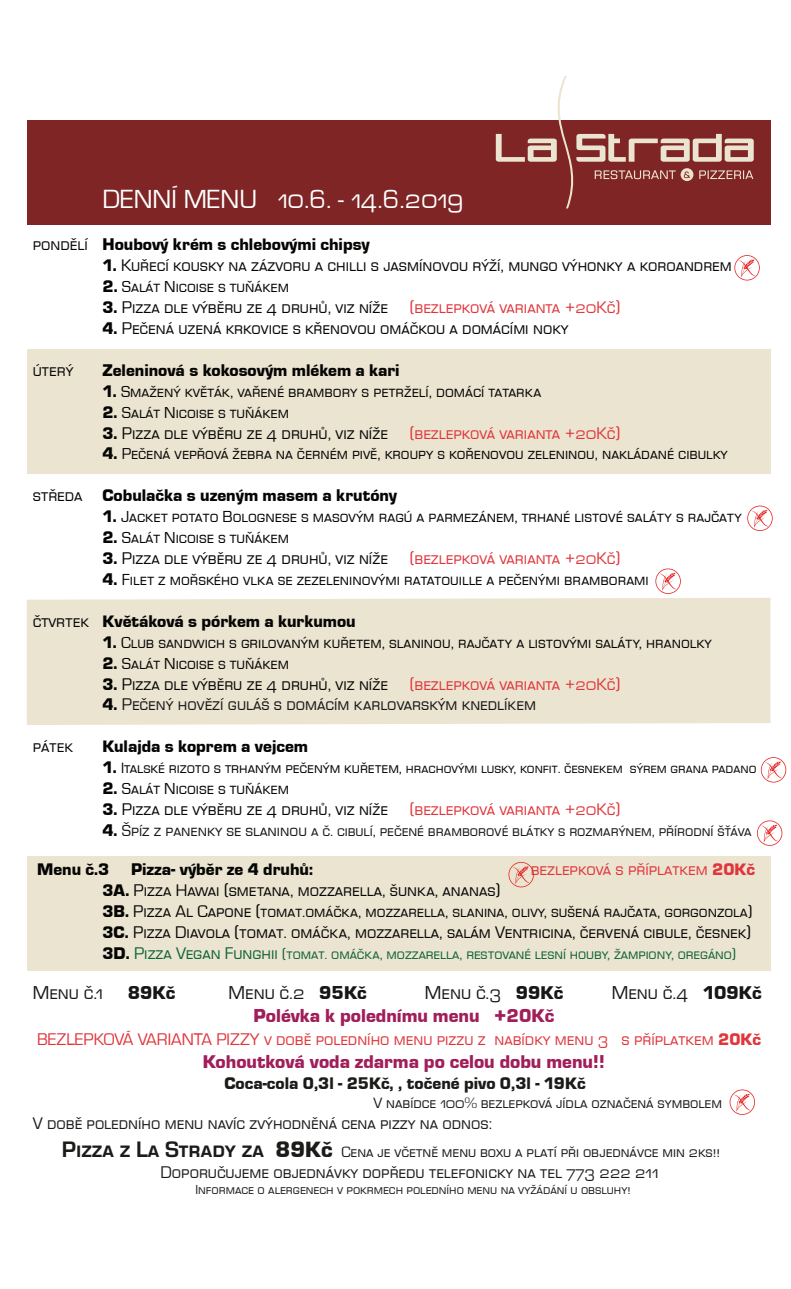
<style>
.page{position:relative;width:791px;height:1289px;background:#fff}
.page>*{position:absolute;margin:0;border:0;box-sizing:border-box;transform-origin:0 0}
.t1{font:27.15px "Eurostile SCTEE";color:#fff}
.t2{font:19.35px "Eurostile TEE Blac";color:#a01e5a}
.t3{font:19.35px "Eurostile SCTEE";color:#181619}
.t4{font:19.35px "Eurostile TEE Blac";color:#181619}
.t5{font:17.4px "Eurostile SCTEE";color:#050504}
.t6{font:17.4px "Eurostile TEE Blac";color:#050504}
.t7{font:17.4px "Eurostile SCTEE";color:#1b1b19}
.t8{font:17.4px "Eurostile SCTEE";color:#e0353b}
.t9{font:17.4px "Eurostile SCTEE";color:#181619}
.t10{font:17.4px "Eurostile TEE Blac";color:#1b1b19}
.t11{font:16.5px "Eurostile SCTEE";color:#050504}
.t12{font:16.2px "Eurostile SCTEE";color:#050504}
.t13{font:15.45px "Eurostile SCTEE";color:#1b1b19}
.t14{font:15.45px "Eurostile SCTEE";color:#181619}
.t15{font:15.15px "Eurostile SCTEE";color:#0d6334}
.t16{font:14.55px "Eurostile SCTEE";color:#050504}
.t17{font:13.5px "Eurostile SCTEE";color:#1b1b19}
.s1{font-family:"Eurostile SCTEE"}
.s2{font-family:"Eurostile TEE Blac"}
.s3{font-family:"Eurostile TEE Blac";font-size:17.4px}
.s4{color:#e0353b}
.s5{font-family:"Eurostile TEE Blac";color:#050504}
.s6{font-size:15.45px}
.s7{font-family:"Eurostile TEE Blac";font-size:17.4px;color:#050504}
.s8{font-size:16.5px}
.s9{font-size:17.4px}
.s10{font-family:"Eurostile SCTOT";font-weight:700;font-size:23.25px}
.s11{font-family:"Eurostile TEE Blac";font-size:23.25px}
</style>
<div class="page">
<div style="left:27px;top:856px;width:743px;height:115px;background:#ebe4d0"></div>
<div style="left:27px;top:597px;width:743px;height:128px;background:#ebe4d0"></div>
<div style="left:28px;top:121px;width:743px;height:104px;background:#7f2525"></div>
<div style="left:27px;top:349px;width:743px;height:124px;background:#ebe4d0"></div>
<svg style="left:496px;top:76px;width:258px;height:132px"></svg>
<svg style="left:761px;top:757px;width:25px;height:25px"></svg>
<svg style="left:508px;top:862px;width:26px;height:25px"></svg>
<svg style="left:734px;top:255px;width:26px;height:25px"></svg>
<svg style="left:747px;top:505px;width:26px;height:26px"></svg>
<svg style="left:757px;top:820px;width:25px;height:25px"></svg>
<svg style="left:730px;top:1089px;width:25px;height:25px"></svg>
<svg style="left:655px;top:568px;width:26px;height:26px"></svg>
<h1 class="t1" style="left:102px;top:185px;width:363px">DENNÍ MENU 10.6. - 14.6.2019</h1>
<p class="t6" style="left:33px;top:235px;width:339px"><span class="s1">pondělí</span> Houbový krém s chlebovými chipsy</p>
<p class="t5" style="left:103px;top:256px;width:631px"><span class="s2">1.</span> Kuřecí kousky na zázvoru a chilli s jasmínovou rýží, mungo výhonky a koroandrem</p>
<p class="t11" style="left:103px;top:278px;width:188px"><span class="s3">2.</span> Salát Nicoise s tuňákem</p>
<p class="t5" style="left:102px;top:298px;width:519px"><span class="s2">3.</span> Pizza dle výběru ze 4 druhů, viz níže <span class="s4">(bezlepková varianta +20Kč)</span></p>
<p class="t5" style="left:102px;top:319px;width:467px"><span class="s2">4.</span> Pečená uzená krkovice s křenovou omáčkou a domácími noky</p>
<p class="t5" style="left:33px;top:361px;width:42px">úterý</p>
<p class="t6" style="left:102px;top:360px;width:299px">Zeleninová s kokosovým mlékem a kari</p>
<p class="t11" style="left:102px;top:382px;width:440px"><span class="s3">1.</span> Smažený květák, vařené brambory s petrželí, domácí tatarka</p>
<p class="t11" style="left:102px;top:403px;width:188px"><span class="s3">2.</span> Salát Nicoise s tuňákem</p>
<p class="t5" style="left:102px;top:423px;width:519px"><span class="s2">3.</span> Pizza dle výběru ze 4 druhů, viz níže <span class="s4">(bezlepková varianta +20Kč)</span></p>
<p class="t12" style="left:102px;top:445px;width:627px"><span class="s3">4.</span> Pečená vepřová žebra na černém pivě, kroupy s kořenovou zeleninou, nakládané cibulky</p>
<p class="t6" style="left:33px;top:486px;width:366px"><span class="s1">středa</span> Cobulačka s uzeným masem a krutóny</p>
<p class="t11" style="left:102px;top:508px;width:641px"><span class="s3">1.</span> Jacket potato Bolognese s masovým ragú a parmezánem, trhané listové saláty s rajčaty</p>
<p class="t11" style="left:102px;top:529px;width:188px"><span class="s3">2.</span> Salát Nicoise s tuňákem</p>
<p class="t5" style="left:102px;top:549px;width:519px"><span class="s2">3.</span> Pizza dle výběru ze 4 druhů, viz níže <span class="s4">(bezlepková varianta +20Kč)</span></p>
<p class="t11" style="left:102px;top:570px;width:548px"><span class="s3">4.</span> Filet z mořského vlka se zezeleninovými ratatouille a pečenými bramborami</p>
<p class="t6" style="left:33px;top:611px;width:324px"><span class="s1">čtvrtek</span> Květáková s pórkem a kurkumou</p>
<p class="t11" style="left:102px;top:633px;width:611px"><span class="s3">1.</span> Club sandwich s grilovaným kuřetem, slaninou, rajčaty a listovými saláty, hranolky</p>
<p class="t11" style="left:102px;top:654px;width:188px"><span class="s3">2.</span> Salát Nicoise s tuňákem</p>
<p class="t5" style="left:102px;top:674px;width:519px"><span class="s2">3.</span> Pizza dle výběru ze 4 druhů, viz níže <span class="s4">(bezlepková varianta +20Kč)</span></p>
<p class="t9" style="left:102px;top:695px;width:435px"><span class="s5">4.</span> Pečený hovězí guláš s domácím karlovarským knedlíkem</p>
<p class="t5" style="left:33px;top:737px;width:42px">pátek</p>
<p class="t6" style="left:102px;top:737px;width:207px">Kulajda s koprem a vejcem</p>
<p class="t16" style="left:102px;top:760px;width:655px"><span class="s3">1.</span> <span class="s6">Italské rizoto s trhaným pečeným kuřetem,</span> hrachovými lusky, konfit. česnekem sýrem grana padano</p>
<p class="t11" style="left:102px;top:779px;width:188px"><span class="s3">2.</span> Salát Nicoise s tuňákem</p>
<p class="t5" style="left:102px;top:800px;width:519px"><span class="s2">3.</span> Pizza dle výběru ze 4 druhů, viz níže <span class="s4">(bezlepková varianta +20Kč)</span></p>
<p class="t14" style="left:102px;top:822px;width:650px"><span class="s7">4.</span> <span class="s8">Špíz z panenky se slaninou</span> a č. cibulí, pečené bramborové blátky s rozmarýnem, přírodní šťáva</p>
<p class="t6" style="left:37px;top:860px;width:74px">Menu č.3</p>
<p class="t6" style="left:131px;top:860px;width:183px">Pizza- výběr ze 4 druhů:</p>
<p class="t8" style="left:531px;top:860px;width:226px">bezlepková s příplatkem <span class="s2">20Kč</span></p>
<p class="t5" style="left:102px;top:881px;width:399px"><span class="s2">3A.</span> Pizza Hawai (smetana, mozzarella, šunka, ananas)</p>
<p class="t11" style="left:102px;top:903px;width:651px"><span class="s3">3B.</span> <span class="s9">Pizza Al Capone (</span>tomat.omáčka, mozzarella, slanina, olivy, sušená rajčata, gorgonzola)</p>
<p class="t5" style="left:102px;top:923px;width:650px"><span class="s2">3C.</span> Pizza Diavola (tomat. omáčka, mozzarella, salám Ventricina, červená cibule, česnek)</p>
<p class="t15" style="left:102px;top:946px;width:635px"><span class="s7">3D.</span> <span class="s9">Pizza Vegan Funghii</span> (tomat. omáčka, mozzarella, restované lesní houby, žampiony, oregáno)</p>
<p class="t3" style="left:33px;top:981px;width:72px">Menu č.1</p>
<p class="t4" style="left:128px;top:981px;width:49px">89Kč</p>
<p class="t3" style="left:229px;top:981px;width:140px">Menu č.2 <span class="s2">95Kč</span></p>
<p class="t3" style="left:425px;top:981px;width:140px">Menu č.3 <span class="s2">99Kč</span></p>
<p class="t3" style="left:612px;top:981px;width:151px">Menu č.4 <span class="s2">109Kč</span></p>
<p class="t2" style="left:253px;top:1004px;width:302px">Polévka k polednímu menu +20Kč</p>
<p class="t8" style="left:37px;top:1030px;width:725px">BEZLEPKOVÁ VARIANTA PIZZY v době poledního menu pizzu z nabídky menu 3 s příplatkem <span class="s2">20Kč</span></p>
<p class="t2" style="left:203px;top:1051px;width:404px">Kohoutková voda zdarma po celou dobu menu!!</p>
<p class="t10" style="left:224px;top:1073px;width:363px">Coca-cola 0,3l - 25Kč, , točené pivo 0,3l - 19Kč</p>
<p class="t13" style="left:374px;top:1094px;width:350px">V nabídce 100% bezlepková jídla označená symbolem</p>
<p class="t7" style="left:33px;top:1113px;width:461px">V době poledního menu navíc zvýhodněná cena pizzy na odnos:</p>
<p class="t13" style="left:62px;top:1143px;width:660px"><span class="s10">Pizza z La Strady za</span> <span class="s11">89Kč</span> Cena je včetně menu boxu a platí při objednávce min 2ks!!</p>
<p class="t7" style="left:161px;top:1162px;width:500px">Doporučujeme objednávky dopředu telefonicky na tel 773 222 211</p>
<p class="t17" style="left:195px;top:1182px;width:437px">Informace o alergenech v pokrmech poledního menu na vyžádání u obsluhy!</p>
</div>
